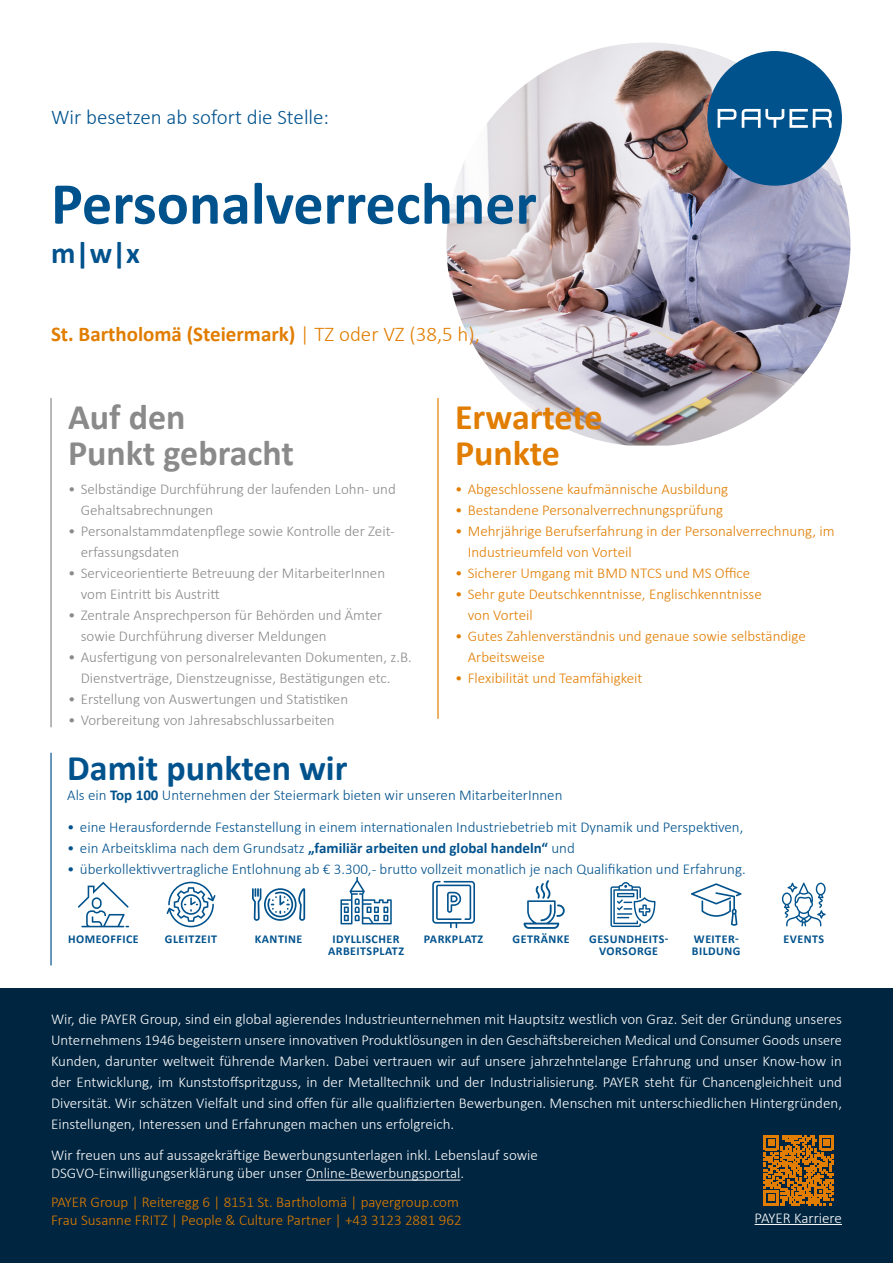
<style>
.page{position:relative;width:893px;height:1263px;background:#fff}
.page>*{position:absolute;margin:0;border:0;box-sizing:border-box;transform-origin:0 0}
.t1{font:700 60px "Calibri";color:#00528d}
.t2{font:700 36px "Calibri";color:#8a8a8a}
.t3{font:700 36px "Calibri";color:#e17d00}
.t4{font:700 36px "Calibri";color:#00528d}
.t5{font:700 30px "Calibri";color:#00528d}
.t6{font:700 21px "Calibri";color:#e17d00}
.t7{font:300 21px "Calibri";color:#00528d}
.t8{font:300 15px/21px "Calibri";color:#fff;text-align:justify}
.t9{font:300 15px/21px "Calibri";color:#8a8a8a}
.t10{font:300 15px/21px "Calibri";color:#e17d00}
.t11{font:300 15px "Calibri";color:#00528d}
.t12{font:700 12px/12px "Calibri";letter-spacing:.04em;color:#00528d}
.s1{font-weight:300}
.s2{font-weight:700}
</style>
<div class="page">
<svg style="left:432px;top:881px;width:43px;height:47px"></svg>
<svg style="left:78px;top:882px;width:51px;height:45px"></svg>
<svg style="left:691px;top:883px;width:50px;height:43px"></svg>
<svg style="left:252px;top:888px;width:53px;height:33px"></svg>
<svg style="left:782px;top:883px;width:44px;height:43px"></svg>
<svg style="left:610px;top:882px;width:45px;height:45px"></svg>
<svg style="left:167px;top:882px;width:49px;height:45px"></svg>
<svg style="left:524px;top:880px;width:41px;height:49px"></svg>
<svg style="left:340px;top:877px;width:52px;height:47px"></svg>
<div style="left:0;top:989px;width:893px;height:274px;background:#002540"></div>
<img style="left:446px;top:43px;width:404px;height:403px">
<hr style="left:306px;top:1180px;width:154px;height:1px;background:#fff">
<hr style="left:50px;top:398px;width:2px;height:329px;background:#8a8a8a">
<hr style="left:437px;top:398px;width:2px;height:321px;background:#e17d00">
<hr style="left:50px;top:753px;width:2px;height:212px;background:#00528d">
<div style="left:707px;top:51px;width:135px;height:135px;background:#00528d;border-radius:50%"></div>
<svg style="left:718px;top:109px;width:18px;height:19px"></svg>
<svg style="left:742px;top:109px;width:90px;height:19px"></svg>
<svg style="left:764px;top:1135px;width:70px;height:70px"></svg>
<hr style="left:755px;top:1224px;width:87px;height:1px;background:#fff">
<p class="t7" style="left:51px;top:104px;width:280px">Wir besetzen ab sofort die Stelle:</p>
<p class="t1" style="left:51px;top:161px;width:487px">Personalverrechner</p>
<p class="t5" style="left:51px;top:231px;width:91px">m|w|x</p>
<p class="t6" style="left:51px;top:319px;width:430px">St. Bartholomä (Steiermark) <span class="s1">| TZ oder VZ (38,5 h),</span></p>
<p class="t2" style="left:68px;top:391px;width:119px">Auf den</p>
<p class="t2" style="left:68px;top:427px;width:227px">Punkt gebracht</p>
<p class="t9" style="left:81px;top:479px;width:317px;text-indent:-13px">• Selbständige Durchführung der laufenden Lohn- und<br>Gehaltsabrechnungen</p>
<p class="t9" style="left:81px;top:521px;width:315px;text-indent:-13px">• Personalstammdatenpflege sowie Kontrolle der Zeit&shy;erfassungsdaten</p>
<p class="t9" style="left:81px;top:563px;width:306px;text-indent:-13px">• Serviceorientierte Betreuung der MitarbeiterInnen vom Eintritt bis Austritt</p>
<p class="t9" style="left:81px;top:605px;width:303px;text-indent:-13px">• Zentrale Ansprechperson für Behörden und Ämter sowie Durchführung diverser Meldungen</p>
<p class="t9" style="left:68px;top:647px;width:345px;text-align:center">• Ausfertigung von personalrelevanten Dokumenten, z.B.<br>Dienstverträge, Dienstzeugnisse, Bestätigungen etc.</p>
<p class="t9" style="left:68px;top:689px;width:282px">• Erstellung von Auswertungen und Statistiken</p>
<p class="t9" style="left:68px;top:710px;width:268px">• Vorbereitung von Jahresabschlussarbeiten</p>
<p class="t4" style="left:67px;top:742px;width:282px">Damit punkten wir</p>
<p class="t3" style="left:455px;top:391px;width:149px">Erwartete</p>
<p class="t3" style="left:455px;top:427px;width:107px">Punkte</p>
<p class="t10" style="left:455px;top:479px;width:275px">• Abgeschlossene kaufmännische Ausbildung</p>
<p class="t10" style="left:455px;top:500px;width:270px">• Bestandene Personalverrechnungsprüfung</p>
<p class="t10" style="left:468px;top:521px;width:368px;text-indent:-13px">• Mehrjährige Berufserfahrung in der Personalverrechnung, im<br>Industrieumfeld von Vorteil</p>
<p class="t10" style="left:455px;top:563px;width:297px">• Sicherer Umgang mit BMD NTCS und MS Office</p>
<p class="t10" style="left:468px;top:584px;width:296px;text-indent:-13px">• Sehr gute Deutschkenntnisse, Englischkenntnisse von Vorteil</p>
<p class="t10" style="left:468px;top:626px;width:340px;text-indent:-13px">• Gutes Zahlenverständnis und genaue sowie selbständige<br>Arbeitsweise</p>
<p class="t10" style="left:455px;top:668px;width:189px">• Flexibilität und Teamfähigkeit</p>
<p class="t11" style="left:67px;top:786px;width:497px">Als ein <span class="s2">Top 100</span> Unternehmen der Steiermark bieten wir unseren MitarbeiterInnen</p>
<p class="t11" style="left:67px;top:817px;width:678px">• eine Herausfordernde Festanstellung in einem internationalen Industriebetrieb mit Dynamik und Perspektiven,</p>
<p class="t11" style="left:67px;top:838px;width:509px">• ein Arbeitsklima nach dem Grundsatz <span class="s2">„familiär arbeiten und global handeln“</span> und</p>
<p class="t11" style="left:67px;top:859px;width:680px">• überkollektivvertragliche Entlohnung ab € 3.300,- brutto vollzeit monatlich je nach Qualifikation und Erfahrung.</p>
<p class="t12" style="left:165px;top:933px;width:54px">GLEITZEIT</p>
<p class="t12" style="left:333px;top:933px;width:68px">IDYLLISCHER</p>
<p class="t12" style="left:513px;top:933px;width:59px">GETRÄNKE</p>
<p class="t12" style="left:328px;top:945px;width:77px">ARBEITSPLATZ</p>
<p class="t12" style="left:68px;top:933px;width:72px">HOMEOFFICE</p>
<p class="t12" style="left:424px;top:933px;width:61px">PARKPLATZ</p>
<p class="t12" style="left:692px;top:933px;width:50px">WEITER-<br>BILDUNG</p>
<p class="t12" style="left:255px;top:933px;width:49px">KANTINE</p>
<p class="t12" style="left:589px;top:933px;width:81px">GESUNDHEITS-</p>
<p class="t12" style="left:783px;top:933px;width:42px">EVENTS</p>
<p class="t12" style="left:599px;top:945px;width:60px">VORSORGE</p>
<p class="t8" style="left:51px;top:1008px;width:792px">Wir, die PAYER Group, sind ein global agierendes Industrieunternehmen mit Hauptsitz westlich von Graz. Seit der Gründung unseres Unternehmens 1946 begeistern unsere innovativen Produktlösungen in den Geschäftsbereichen Medical und Consumer Goods unsere Kunden, darunter weltweit führende Marken. Dabei vertrauen wir auf unsere jahrzehntelange Erfahrung und unser Know-how in der Entwicklung, im Kunststoffspritzguss, in der Metalltechnik und der Industrialisierung. PAYER steht für Chancengleichheit und</p>
<p class="t8" style="left:51px;top:1092px;width:792px">Diversität. Wir schätzen Vielfalt und sind offen für alle qualifizierten Bewerbungen. Menschen mit unterschiedlichen Hintergründen,<br>Einstellungen, Interessen und Erfahrungen machen uns erfolgreich.</p>
<p class="t8" style="left:51px;top:1144px;width:488px">Wir freuen uns auf aussagekräftige Bewerbungsunterlagen inkl. Lebenslauf sowie</p>
<p class="t8" style="left:51px;top:1162px;width:415px">DSGVO-Einwilligungserklärung über unser Online-Bewerbungsportal.</p>
<p class="t10" style="left:51px;top:1191px;width:409px">PAYER Group | Reiteregg 6 | 8151 St. Bartholomä | payergroup.com</p>
<p class="t10" style="left:51px;top:1209px;width:412px">Frau Susanne FRITZ | People &amp; Culture Partner | +43 3123 2881 962</p>
<p class="t8" style="left:755px;top:1207px;width:89px">PAYER Karriere</p>
</div>
